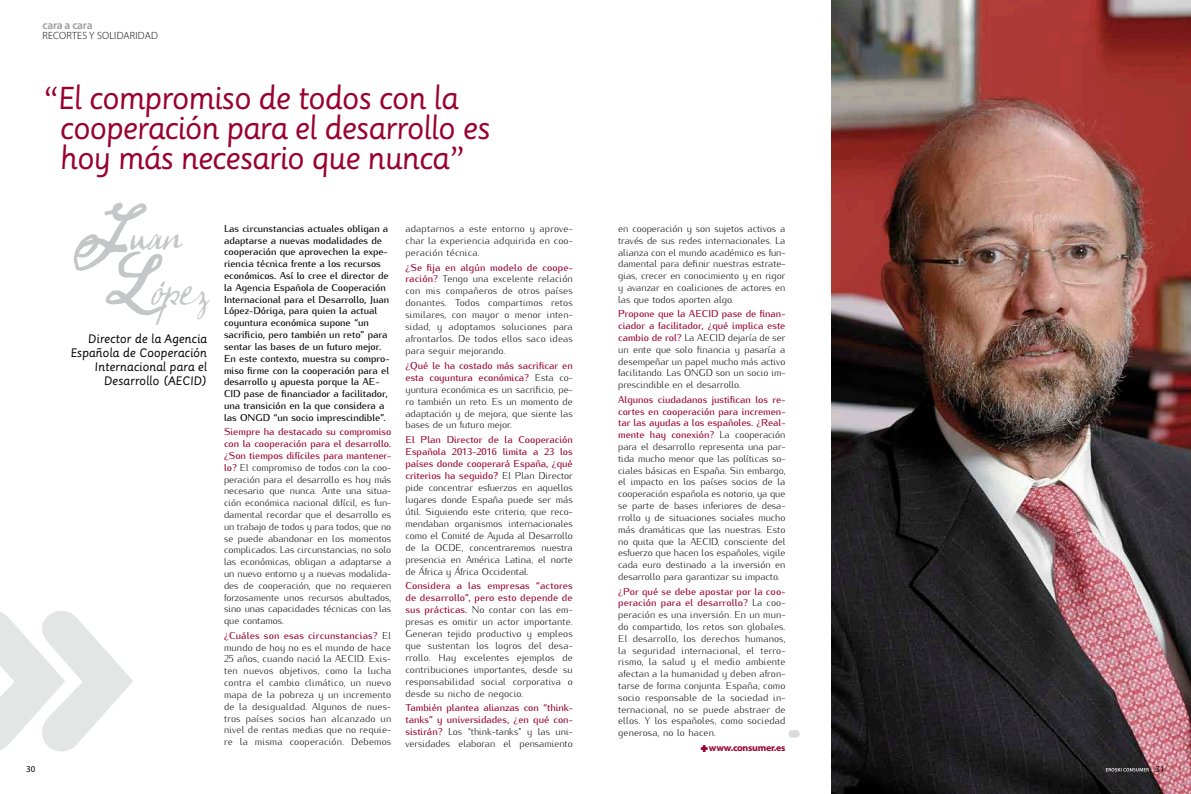
<style>
.page{position:relative;width:1191px;height:794px;background:#fff}
.page>*{position:absolute;margin:0;border:0;box-sizing:border-box;transform-origin:0 0}
.t1{font:41px "Warhol";letter-spacing:.01em;color:#c5c6c7}
.t2{font:31px/30px "Sassoon Primary";letter-spacing:-.04em;color:#99022e}
.t3{font:12px/14px "Sassoon Primary";letter-spacing:-.01em;color:#000;text-align:right}
.t4{font:600 11.5px "Myriad Pro";letter-spacing:-.02em;color:#9c9d9f}
.t5{font:300 10.5px "Myriad Pro";letter-spacing:.02em;color:#000}
.t6{font:300 10px/11.8px "Kurier";letter-spacing:-.005em;color:#000;text-align:justify}
.t7{font:500 10px/11.8px "Kurier";letter-spacing:-.005em;color:#000}
.t8{font:500 10px/11.9px "Kurier";letter-spacing:-.005em;color:#99022e;text-align:justify}
.t9{font:700 9.6px "Myriad Pro";letter-spacing:-.03em;color:#99022e;scale:1.04 1}
.t10{font:9px "Myriad Pro";color:#000}
.s1{font-size:42px}
.s2{font-weight:500;color:#99022e}
.s3{font-weight:700;color:#99022e}
.s4{font-weight:300;color:#000}
</style>
<div class="page">
<svg style="left:0;top:611px;width:133px;height:140px"></svg>
<img style="left:831px;top:0;width:360px;height:794px">
<svg style="left:1106px;top:768px;width:42px;height:3px"></svg>
<div style="left:788px;top:730px;width:11px;height:7px;background:#d9dadb;border-radius:4px"></div>
<svg style="left:700px;top:745px;width:8px;height:7px"></svg>
<svg style="left:73px;top:202px;width:94px;height:114px"></svg>
<p class="t4" style="left:43px;top:19px;width:51px">cara a cara</p>
<p class="t5" style="left:43px;top:30px;width:117px">RECORTES Y SOLIDARIDAD</p>
<h2 class="t2" style="left:60px;top:83px;width:432px;text-indent:-17px">“El compromiso de todos con la cooperación para el desarrollo es hoy más necesario que nunca”</h2>
<h1 class="t1" style="left:75px;top:212px;width:109px"><span class="s1">J</span>uan</h1>
<h1 class="t1" style="left:152px;top:267px;width:59px">opez</h1>
<p class="t3" style="left:70px;top:332px;width:138px">Director de la Agencia<br>Española de Cooperación<br>Internacional para el<br>Desarrollo (AECID)</p>
<p class="t7" style="left:224px;top:222px;width:167px">Las circunstancias actuales obligan a adaptarse a nuevas modalidades de cooperación que aprovechen la expe&shy;riencia técnica frente a los recursos económicos. Así lo cree el director de la Agencia Española de Cooperación Internacional para el Desarrollo, Juan López-Dóriga, para quien la actual coyuntura económica supone “un sacrificio, pero también un reto” para sentar las bases de un futuro mejor.<br>En este contexto, muestra su compro&shy;miso firme con la cooperación para el desarrollo y apuesta porque la AE-CID pase de financiador a facilitador, una transición en la que considera a las ONGD “un socio imprescindible”.</p>
<p class="t6" style="left:224px;top:425px;width:169px"><span class="s2">Siempre ha destacado su compromiso con la cooperación para el desarrollo. ¿Son tiempos difíciles para mantener&shy;lo?</span> El compromiso de todos con la coo&shy;peración para el desarrollo es hoy más necesario que nunca. Ante una situa&shy;ción económica nacional difícil, es fun&shy;damental recordar que el desarrollo es un trabajo de todos y para todos, que no se puede abandonar en los momentos complicados. Las circunstancias, no solo las económicas, obligan a adaptarse a un nuevo entorno y a nuevas modalida&shy;des de cooperación, que no requieren forzosamente unos recursos abultados, sino unas capacidades técnicas con las que contamos.</p>
<p class="t6" style="left:224px;top:628px;width:169px"><span class="s2">¿Cuáles son esas circunstancias?</span> El mundo de hoy no es el mundo de hace 25 años, cuando nació la AECID. Exis&shy;ten nuevos objetivos, como la lucha contra el cambio climático, un nuevo mapa de la pobreza y un incremento de la desigualdad. Algunos de nues&shy;tros países socios han alcanzado un nivel de rentas medias que no requie&shy;re la misma cooperación. Debemos</p>
<p class="t6" style="left:405px;top:221px;width:169px">adaptarnos a este entorno y aprove&shy;char la experiencia adquirida en coo&shy;peración técnica.</p>
<p class="t6" style="left:405px;top:260px;width:169px"><span class="s2">¿Se fija en algún modelo de coope&shy;ración?</span> Tengo una excelente relación con mis compañeros de otros países donantes. Todos compartimos retos similares, con mayor o menor inten&shy;sidad, y adoptamos soluciones para afrontarlos. De todos ellos saco ideas para seguir mejorando.</p>
<p class="t6" style="left:405px;top:358px;width:169px"><span class="s2">¿Qué le ha costado más sacrificar en esta coyuntura económica?</span> Esta co&shy;yuntura económica es un sacrificio, pe&shy;ro también un reto. Es un momento de adaptación y de mejora, que siente las bases de un futuro mejor.</p>
<p class="t6" style="left:405px;top:433px;width:169px"><span class="s2">El Plan Director de la Cooperación Española 2013-2016 limita a 23 los países donde cooperará España, ¿qué criterios ha seguido</span><span class="s3">?</span> El Plan Director pide concentrar esfuerzos en aquellos lugares donde España puede ser más útil. Siguiendo este criterio, que reco&shy;mendaban organismos internacionales como el Comité de Ayuda al Desarrollo de la OCDE, concentraremos nuestra presencia en América Latina, el norte de África y África Occidental.</p>
<p class="t6" style="left:405px;top:579px;width:169px"><span class="s2">Considera a las empresas “actores de desarrollo”, pero esto depende de sus prácticas.</span> No contar con las em&shy;presas es omitir un actor importante.<br>Generan tejido productivo y empleos que sustentan los logros del desa&shy;rrollo. Hay excelentes ejemplos de contribuciones importantes, desde su responsabilidad social corporativa o desde su nicho de negocio.</p>
<p class="t8" style="left:405px;top:701px;width:169px">También plantea alianzas con “think&shy;tanks” y universidades, ¿en qué con&shy;sistirán? <span class="s4">Los “think-tanks” y las uni&shy;versidades elaboran el pensamiento</span></p>
<p class="t6" style="left:618px;top:222px;width:169px">en cooperación y son sujetos activos a través de sus redes internacionales. La alianza con el mundo académico es fun&shy;damental para definir nuestras estrate&shy;gias, crecer en conocimiento y en rigor y avanzar en coaliciones de actores en las que todos aporten algo.</p>
<p class="t6" style="left:618px;top:307px;width:169px"><span class="s2">Propone que la AECID pase de finan&shy;ciador a facilitador, ¿qué implica este cambio de rol?</span> La AECID dejaría de ser un ente que solo financia y pasaría a desempeñar un papel mucho más activo facilitando. Las ONGD son un socio im&shy;prescindible en el desarrollo.</p>
<p class="t6" style="left:618px;top:392px;width:169px"><span class="s2">Algunos ciudadanos justifican los re&shy;cortes en cooperación para incremen&shy;tar las ayudas a los españoles. ¿Real&shy;mente hay conexión?</span> La cooperación para el desarrollo representa una par&shy;tida mucho menor que las políticas so&shy;ciales básicas en España. Sin embargo, el impacto en los países socios de la cooperación española es notorio, ya que se parte de bases inferiores de desa&shy;rrollo y de situaciones sociales mucho más dramáticas que las nuestras. Esto no quita que la AECID, consciente del esfuerzo que hacen los españoles, vigile cada euro destinado a la inversión en desarrollo para garantizar su impacto.</p>
<p class="t6" style="left:618px;top:584px;width:169px"><span class="s2">¿Por qué se debe apostar por la coo&shy;peración para el desarrollo?</span> La coo&shy;peración es una inversión. En un mun&shy;do compartido, los retos son globales.<br>El desarrollo, los derechos humanos, la seguridad internacional, el terro&shy;rismo, la salud y el medio ambiente afectan a la humanidad y deben afron&shy;tarse de forma conjunta. España, como socio responsable de la sociedad in&shy;ternacional, no se puede abstraer de ellos. Y los españoles, como sociedad generosa, no lo hacen.</p>
<p class="t9" style="left:709px;top:742px;width:75px">www.consumer.es</p>
<p class="t10" style="left:26px;top:763px;width:11px">30</p>
<p class="t10" style="left:1155px;top:763px;width:11px">31</p>
</div>
